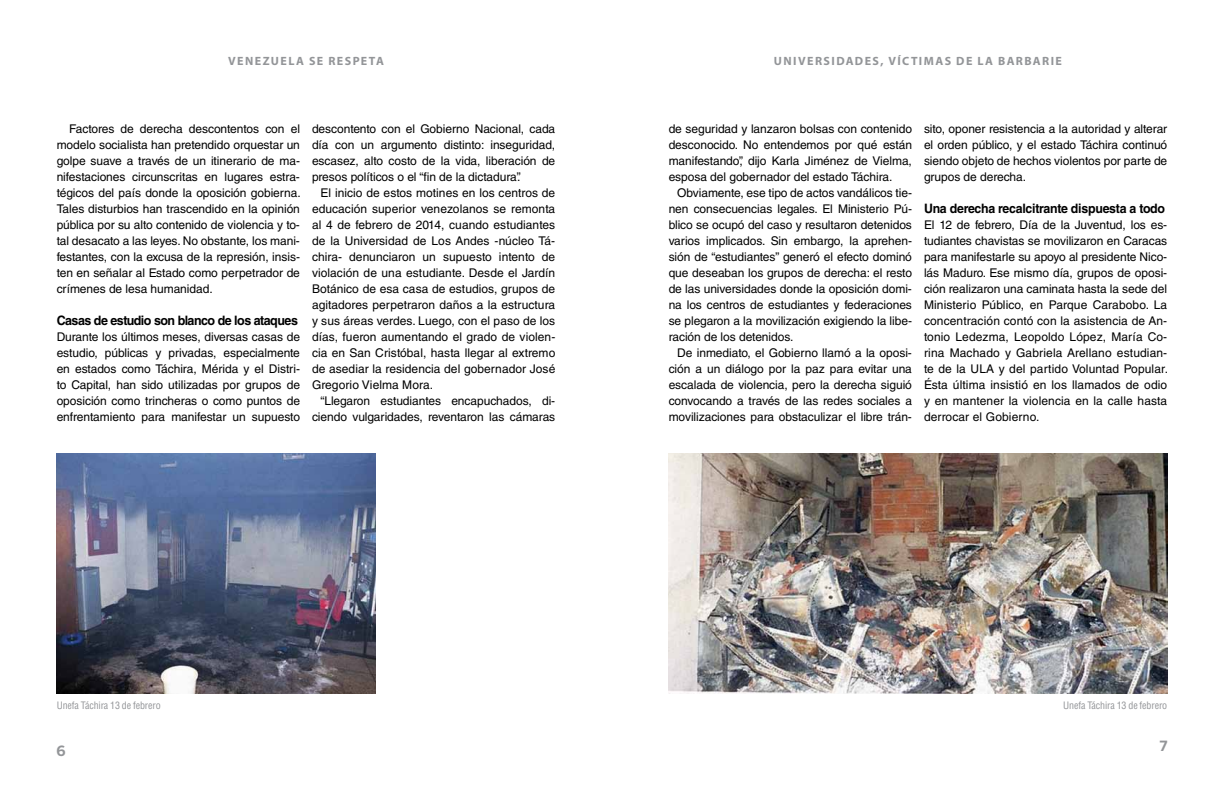
<style>
.page{position:relative;width:1224px;height:792px;background:#fff}
.page>*{position:absolute;margin:0;border:0;box-sizing:border-box;transform-origin:0 0}
.t1{font:700 14px "Benton Sans";color:#939598}
.t2{font:700 13px "Helvetica LT Std";letter-spacing:-.02em;color:#000;scale:.95 1}
.t3{font:700 13px "Helvetica LT Std";letter-spacing:-.04em;color:#000;scale:.96 1}
.t4{font:12px/16px "Helvetica LT Std";letter-spacing:-.005em;color:#000;text-align:justify}
.t5{font:700 12px "Myriad Pro";letter-spacing:.12em;color:#939598}
.t6{font:condensed 10px "Helvetica LT Std";letter-spacing:-.01em;color:#939598}
</style>
<div class="page">
<img style="left:669px;top:453px;width:498px;height:240px">
<img style="left:57px;top:453px;width:318px;height:240px">
<p class="t5" style="left:228px;top:53px;width:10px">VENE</p>
<p class="t5" style="left:263px;top:53px;width:27px">ZUELA</p>
<p class="t5" style="left:309px;top:53px;width:28px">SE RES</p>
<p class="t5" style="left:353px;top:53px;width:17px">PETA</p>
<p class="t5" style="left:774px;top:53px;width:290px">UNIVERSIDADES, VÍCTIMAS DE LA BARBARIE</p>
<p class="t4" style="left:57px;top:121px;width:246px;text-indent:12px">Factores de derecha descontentos con el modelo socialista han pretendido orquestar un golpe suave a través de un itinerario de ma&shy;nifestaciones circunscritas en lugares estra&shy;tégicos del país donde la oposición gobierna.<br>Tales disturbios han trascendido en la opinión pública por su alto contenido de violencia y to&shy;tal desacato a las leyes. No obstante, los mani&shy;festantes, con la excusa de la represión, insis&shy;ten en señalar al Estado como perpetrador de crímenes de lesa humanidad.</p>
<p class="t3" style="left:57px;top:313px;width:253px">Casas de estudio son blanco de los ataques</p>
<p class="t4" style="left:57px;top:329px;width:245px">Durante los últimos meses, diversas casas de estudio, públicas y privadas, especialmente en estados como Táchira, Mérida y el Distri&shy;to Capital, han sido utilizadas por grupos de oposición como trincheras o como puntos de enfrentamiento para manifestar un supuesto</p>
<p class="t4" style="left:312px;top:121px;width:245px">descontento con el Gobierno Nacional, cada día con un argumento distinto: inseguridad, escasez, alto costo de la vida, liberación de presos políticos o el “fin de la dictadura”.</p>
<p class="t4" style="left:312px;top:185px;width:245px;text-indent:9px">El inicio de estos motines en los centros de educación superior venezolanos se remonta al 4 de febrero de 2014, cuando estudiantes de la Universidad de Los Andes -núcleo Tá&shy;chira- denunciaron un supuesto intento de violación de una estudiante. Desde el Jardín Botánico de esa casa de estudios, grupos de agitadores perpetraron daños a la estructura y sus áreas verdes. Luego, con el paso de los días, fueron aumentando el grado de violen&shy;cia en San Cristóbal, hasta llegar al extremo de asediar la residencia del gobernador José Gregorio Vielma Mora.</p>
<p class="t4" style="left:312px;top:393px;width:245px;text-align:right">“Llegaron estudiantes encapuchados, di&shy;ciendo vulgaridades, reventaron las cámaras</p>
<p class="t6" style="left:57px;top:699px;width:106px">Unefa Táchira 13 de febrero</p>
<p class="t4" style="left:669px;top:121px;width:245px">de seguridad y lanzaron bolsas con contenido desconocido. No entendemos por qué están manifestando”, dijo Karla Jiménez de Vielma, esposa del gobernador del estado Táchira.</p>
<p class="t4" style="left:669px;top:185px;width:245px;text-indent:9px">Obviamente, ese tipo de actos vandálicos tie&shy;nen consecuencias legales. El Ministerio Pú&shy;blico se ocupó del caso y resultaron detenidos varios implicados. Sin embargo, la aprehen&shy;sión de “estudiantes” generó el efecto dominó que deseaban los grupos de derecha: el resto de las universidades donde la oposición domi&shy;na los centros de estudiantes y federaciones se plegaron a la movilización exigiendo la libe&shy;ración de los detenidos.</p>
<p class="t4" style="left:669px;top:345px;width:245px;text-indent:9px">De inmediato, el Gobierno llamó a la oposi&shy;ción a un diálogo por la paz para evitar una escalada de violencia, pero la derecha siguió convocando a través de las redes sociales a movilizaciones para obstaculizar el libre trán-</p>
<p class="t4" style="left:924px;top:121px;width:245px">sito, oponer resistencia a la autoridad y alterar el orden público, y el estado Táchira continuó siendo objeto de hechos violentos por parte de grupos de derecha.</p>
<p class="t2" style="left:924px;top:201px;width:255px">Una derecha recalcitrante dispuesta a todo</p>
<p class="t4" style="left:924px;top:217px;width:246px">El 12 de febrero, Día de la Juventud, los es&shy;tudiantes chavistas se movilizaron en Caracas para manifestarle su apoyo al presidente Nico&shy;lás Maduro. Ese mismo día, grupos de oposi&shy;ción realizaron una caminata hasta la sede del Ministerio Público, en Parque Carabobo. La concentración contó con la asistencia de An&shy;tonio Ledezma, Leopoldo López, María Co&shy;rina Machado y Gabriela Arellano estudian&shy;te de la ULA y del partido Voluntad Popular.<br>Ésta última insistió en los llamados de odio y en mantener la violencia en la calle hasta derrocar el Gobierno.</p>
<p class="t6" style="left:1063px;top:699px;width:106px">Unefa Táchira 13 de febrero</p>
<p class="t1" style="left:57px;top:743px;width:11px">6</p>
<p class="t1" style="left:1160px;top:738px;width:9px">7</p>
</div>
